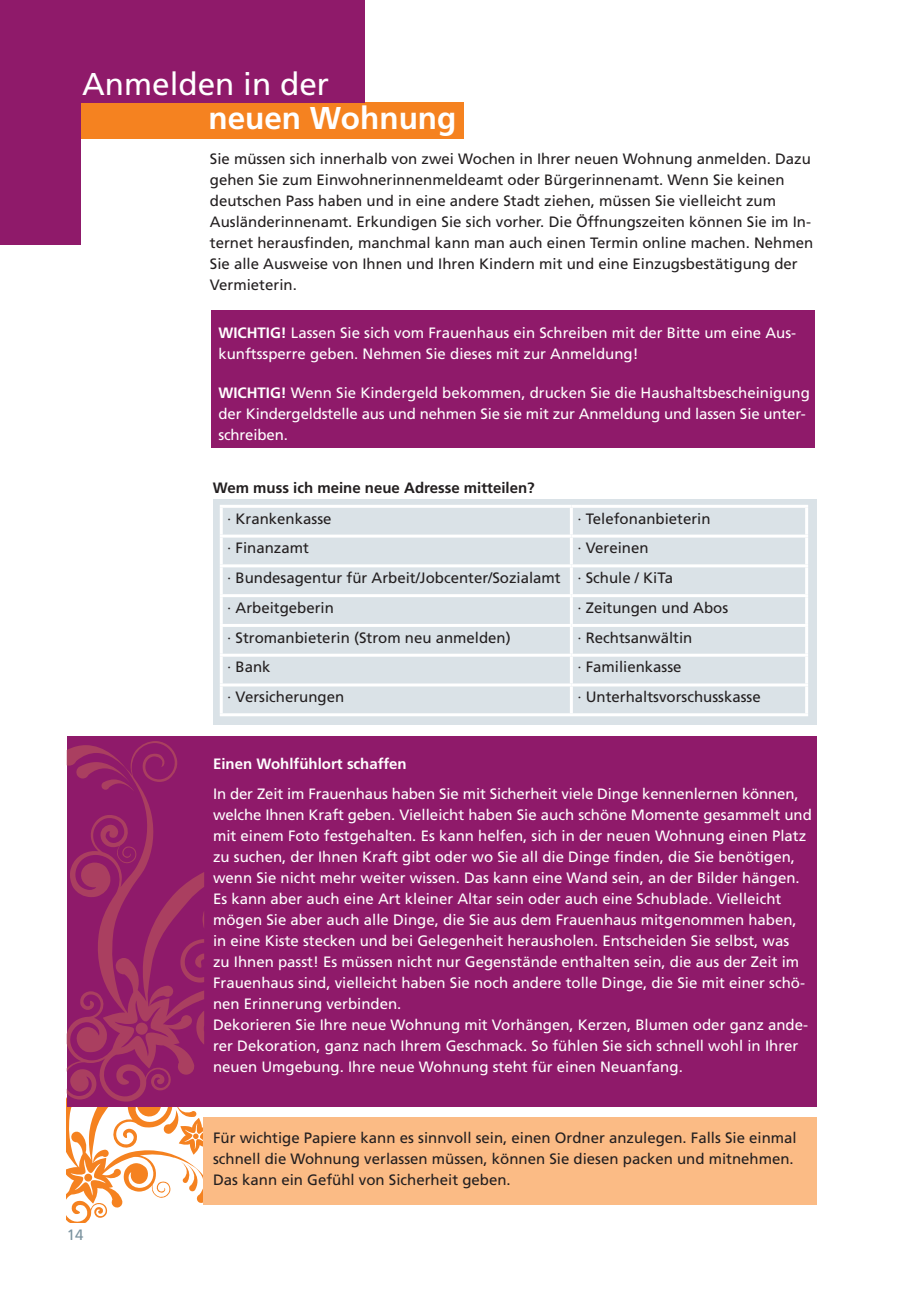
<style>
.page{position:relative;width:906px;height:1289px;background:#fff}
.page>*{position:absolute;margin:0;border:0;box-sizing:border-box;transform-origin:0 0}
.t1{font:31.5px "Frutiger";color:#fff}
.t2{font:700 31.5px "Frutiger";color:#fff}
.t3{font:15px/21px "Frutiger";color:#fff}
.t4{font:15px/21px "Frutiger";color:#231f20}
.t5{font:700 15px "Frutiger";color:#231f20}
.t6{font:700 15px "Frutiger";color:#fff}
.t7{font:15px "Frutiger";color:#7b939f}
.s1{font-weight:700}
</style>
<div class="page">
<div style="left:81px;top:102px;width:382px;height:37px;background:#f58220"></div>
<svg style="left:67px;top:1106px;width:154px;height:116px"></svg>
<div style="left:210px;top:310px;width:604px;height:138px;background:#8f1a6a"></div>
<div style="left:213px;top:499px;width:603px;height:225px;background:#dae2e7"></div>
<div style="left:203px;top:1117px;width:613px;height:88px;background:#fbbb85"></div>
<div style="left:67px;top:736px;width:749px;height:370px;background:#8f1a6a"></div>
<hr style="left:220px;top:505px;width:351px;height:3px;background:#fff">
<hr style="left:220px;top:508px;width:3px;height:26px;background:#fff">
<hr style="left:571px;top:505px;width:237px;height:3px;background:#fff">
<hr style="left:570px;top:508px;width:3px;height:26px;background:#fff">
<hr style="left:805px;top:508px;width:3px;height:26px;background:#fff">
<hr style="left:220px;top:534px;width:351px;height:3px;background:#fff">
<hr style="left:220px;top:537px;width:3px;height:27px;background:#fff">
<hr style="left:571px;top:534px;width:237px;height:3px;background:#fff">
<hr style="left:570px;top:537px;width:3px;height:27px;background:#fff">
<hr style="left:805px;top:537px;width:3px;height:27px;background:#fff">
<hr style="left:220px;top:564px;width:351px;height:3px;background:#fff">
<hr style="left:220px;top:567px;width:3px;height:27px;background:#fff">
<hr style="left:571px;top:564px;width:237px;height:3px;background:#fff">
<hr style="left:570px;top:567px;width:3px;height:27px;background:#fff">
<hr style="left:805px;top:567px;width:3px;height:27px;background:#fff">
<hr style="left:220px;top:594px;width:351px;height:3px;background:#fff">
<hr style="left:220px;top:597px;width:3px;height:27px;background:#fff">
<hr style="left:571px;top:594px;width:237px;height:3px;background:#fff">
<hr style="left:570px;top:597px;width:3px;height:27px;background:#fff">
<hr style="left:805px;top:597px;width:3px;height:27px;background:#fff">
<hr style="left:220px;top:624px;width:351px;height:3px;background:#fff">
<hr style="left:220px;top:627px;width:3px;height:26px;background:#fff">
<hr style="left:571px;top:624px;width:237px;height:3px;background:#fff">
<hr style="left:570px;top:627px;width:3px;height:26px;background:#fff">
<hr style="left:805px;top:627px;width:3px;height:26px;background:#fff">
<hr style="left:220px;top:653px;width:351px;height:3px;background:#fff">
<hr style="left:220px;top:656px;width:3px;height:27px;background:#fff">
<hr style="left:571px;top:653px;width:237px;height:3px;background:#fff">
<hr style="left:570px;top:656px;width:3px;height:27px;background:#fff">
<hr style="left:805px;top:656px;width:3px;height:27px;background:#fff">
<hr style="left:220px;top:683px;width:351px;height:3px;background:#fff">
<hr style="left:220px;top:686px;width:3px;height:27px;background:#fff">
<hr style="left:571px;top:683px;width:237px;height:3px;background:#fff">
<hr style="left:570px;top:686px;width:3px;height:27px;background:#fff">
<hr style="left:805px;top:686px;width:3px;height:27px;background:#fff">
<hr style="left:220px;top:713px;width:588px;height:3px;background:#fff">
<div style="left:29px;top:0;width:336px;height:102px;background:#8f1a6a"></div>
<div style="left:0;top:0;width:81px;height:244px;background:#8f1a6a"></div>
<svg style="left:67px;top:741px;width:137px;height:360px"></svg>
<h1 class="t1" style="left:82px;top:71px;width:248px">Anmelden in der</h1>
<h1 class="t2" style="left:208px;top:105px;width:249px">neuen Wohnung</h1>
<p class="t4" style="left:210px;top:149px;width:605px">Sie müssen sich innerhalb von zwei Wochen in Ihrer neuen Wohnung anmelden. Dazu gehen Sie zum Einwohnerinnenmeldeamt oder Bürgerinnenamt. Wenn Sie keinen deutschen Pass haben und in eine andere Stadt ziehen, müssen Sie vielleicht zum Ausländerinnenamt. Erkundigen Sie sich vorher. Die Öffnungszeiten können Sie im In&shy;ternet herausfinden, manchmal kann man auch einen Termin online machen. Nehmen Sie alle Ausweise von Ihnen und Ihren Kindern mit und eine Einzugsbestätigung der Vermieterin.</p>
<p class="t3" style="left:218px;top:323px;width:579px"><span class="s1">WICHTIG!</span> Lassen Sie sich vom Frauenhaus ein Schreiben mit der Bitte um eine Aus&shy;kunftssperre geben. Nehmen Sie dieses mit zur Anmeldung!</p>
<p class="t3" style="left:218px;top:383px;width:593px"><span class="s1">WICHTIG!</span> Wenn Sie Kindergeld bekommen, drucken Sie die Haushaltsbescheinigung der Kindergeldstelle aus und nehmen Sie sie mit zur Anmeldung und lassen Sie unter&shy;schreiben.</p>
<p class="t5" style="left:213px;top:482px;width:324px">Wem muss ich meine neue Adresse mitteilen?</p>
<p class="t4" style="left:227px;top:509px;width:106px">· Krankenkasse</p>
<p class="t4" style="left:577px;top:509px;width:135px">· Telefonanbieterin</p>
<p class="t4" style="left:227px;top:539px;width:83px">· Finanzamt</p>
<p class="t4" style="left:227px;top:534px;width:447px;line-height:29.7px;text-indent:350px">· Vereinen<br>· Bundesagentur für Arbeit/Jobcenter/Sozialamt · Schule / KiTa · Arbeitgeberin</p>
<p class="t4" style="left:577px;top:598px;width:152px">· Zeitungen und Abos</p>
<p class="t4" style="left:227px;top:628px;width:285px">· Stromanbieterin (Strom neu anmelden)</p>
<p class="t4" style="left:577px;top:628px;width:117px">· Rechtsanwältin</p>
<p class="t4" style="left:227px;top:658px;width:45px">· Bank</p>
<p class="t4" style="left:577px;top:658px;width:106px">· Familienkasse</p>
<p class="t4" style="left:227px;top:687px;width:118px">· Versicherungen</p>
<p class="t4" style="left:577px;top:687px;width:185px">· Unterhaltsvorschusskasse</p>
<p class="t6" style="left:213px;top:757px;width:195px">Einen Wohlfühlort schaffen</p>
<p class="t3" style="left:213px;top:784px;width:600px">In der Zeit im Frauenhaus haben Sie mit Sicherheit viele Dinge kennenlernen können, welche Ihnen Kraft geben. Vielleicht haben Sie auch schöne Momente gesammelt und mit einem Foto festgehalten. Es kann helfen, sich in der neuen Wohnung einen Platz zu suchen, der Ihnen Kraft gibt oder wo Sie all die Dinge finden, die Sie benötigen, wenn Sie nicht mehr weiter wissen. Das kann eine Wand sein, an der Bilder hängen.<br>Es kann aber auch eine Art kleiner Altar sein oder auch eine Schublade. Vielleicht mögen Sie aber auch alle Dinge, die Sie aus dem Frauenhaus mitgenommen haben, in eine Kiste stecken und bei Gelegenheit herausholen. Entscheiden Sie selbst, was<br>zu Ihnen passt! Es müssen nicht nur Gegenstände enthalten sein, die aus der Zeit im Frauenhaus sind, vielleicht haben Sie noch andere tolle Dinge, die Sie mit einer schö&shy;nen Erinnerung verbinden.<br>Dekorieren Sie Ihre neue Wohnung mit Vorhängen, Kerzen, Blumen oder ganz ande&shy;rer Dekoration, ganz nach Ihrem Geschmack. So fühlen Sie sich schnell wohl in Ihrer neuen Umgebung. Ihre neue Wohnung steht für einen Neuanfang.</p>
<p class="t7" style="left:67px;top:1228px;width:18px">14</p>
<p class="t4" style="left:213px;top:1128px;width:585px">Für wichtige Papiere kann es sinnvoll sein, einen Ordner anzulegen. Falls Sie einmal schnell die Wohnung verlassen müssen, können Sie diesen packen und mitnehmen.<br>Das kann ein Gefühl von Sicherheit geben.</p>
</div>
